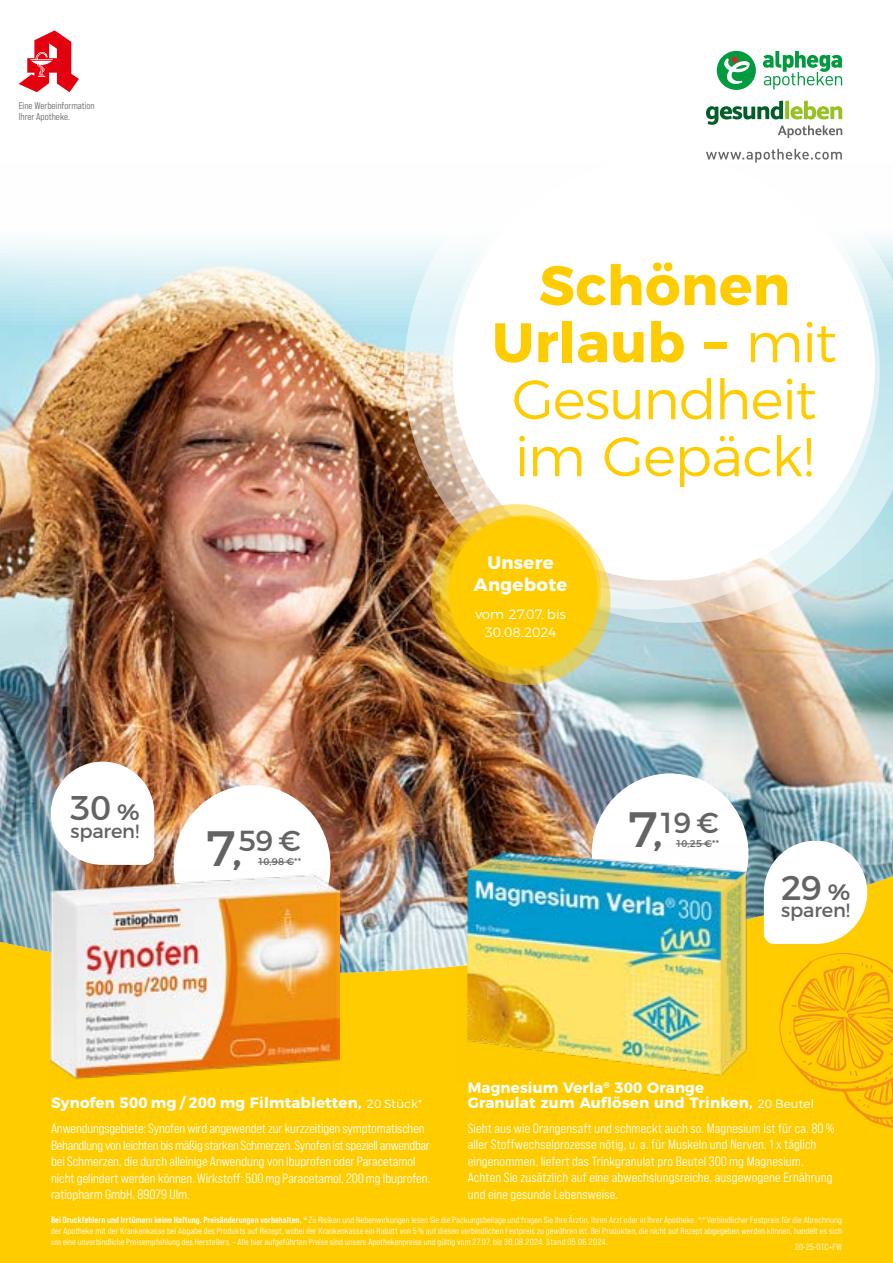
<style>
.page{position:relative;width:893px;height:1263px;background:#fff}
.page>*{position:absolute;margin:0;border:0;box-sizing:border-box;transform-origin:0 0}
.t1{font:300 55.5px/57px "Montserrat";letter-spacing:-.02em;color:#fc0;text-align:center}
.t2{font:34.35px "Montserrat";color:#636362}
.t3{font:28.95px "Montserrat";color:#636362}
.t4{font:19.35px "Montserrat";letter-spacing:-.01em;color:#636362}
.t5{font:700 18px/21.6px "Montserrat";letter-spacing:.02em;color:#fff;text-align:center}
.t6{font:700 15px/15px "Montserrat";letter-spacing:.01em;color:#fff}
.t7{font:13.5px/16.5px "Bebas Neue Pro Semi Exp Middle";color:#fff}
.t8{font:300 13.5px/18px "Montserrat";letter-spacing:-.01em;color:#fff;text-align:center}
.t9{font:9.75px/11.7px "Bebas Neue Pro Semi Exp Middle";color:#636362}
.t10{font:9.75px "Montserrat";letter-spacing:-.02em;color:#636362}
.t11{font:9px/10.8px "Bebas Neue Pro Semi Exp Middle";letter-spacing:.01em;color:#fff;text-align:justify}
.s1{font-weight:600;font-size:22.35px}
.s2{font-size:49.5px}
.s3{font-weight:700}
.s4{font-weight:300;font-size:12px}
.s5{font-family:"Bebas Neue Pro Semi Exp";font-weight:700}
</style>
<div class="page">
<div style="left:0;top:702px;width:893px;height:561px;background:#fc0"></div>
<img style="left:0;top:241px;width:893px;height:734px">
<svg style="left:19px;top:30px;width:60px;height:62px"></svg>
<img style="left:370px;top:100px;width:473px;height:543px">
<svg style="left:408px;top:114px;width:485px;height:543px"></svg>
<svg style="left:431px;top:504px;width:170px;height:170px;background:#e6be4f"></svg>
<svg style="left:440px;top:515px;width:170px;height:170px;background:#f9c90e"></svg>
<div style="left:592px;top:773px;width:156px;height:161px;background:#fff;border-radius:50%"></div>
<div style="left:174px;top:785px;width:156px;height:161px;background:#fff;border-radius:50%"></div>
<img style="left:51px;top:869px;width:289px;height:211px">
<img style="left:454px;top:843px;width:303px;height:233px">
<svg style="left:779px;top:952px;width:114px;height:176px"></svg>
<svg style="left:764px;top:841px;width:103px;height:103px;background:#f0f0e6"></svg>
<svg style="left:51px;top:762px;width:103px;height:103px;background:#eeebe9"></svg>
<hr style="left:258px;top:862px;width:36px;height:1px;background:#636362">
<hr style="left:676px;top:843px;width:36px;height:1px;background:#636362">
<div style="left:717px;top:51px;width:39px;height:39px;background:#009b3e;border-radius:50%"></div>
<svg style="left:724px;top:57px;width:26px;height:27px"></svg>
<svg style="left:763px;top:51px;width:79px;height:38px"></svg>
<svg style="left:706px;top:101px;width:136px;height:37px"></svg>
<svg style="left:706px;top:149px;width:136px;height:14px"></svg>
<p class="t9" style="left:19px;top:99px;width:78px">Eine Werbeinformation<br>Ihrer Apotheke.</p>
<h2 class="t2" style="left:70px;top:781px;width:71px">30 <span class="s1">%</span></h2>
<h3 class="t4" style="left:70px;top:816px;width:70px">sparen!</h3>
<h3 class="t3" style="left:205px;top:818px;width:97px"><span class="s2">7,</span>59 €</h3>
<p class="t10" style="left:258px;top:854px;width:45px">10,98 €**</p>
<h1 class="t1" style="left:492px;top:252px;width:346px"><span class="s3">Schönen<br>Urlaub –</span> mit<br>Gesundheit im Gepäck!</h1>
<h3 class="t5" style="left:474px;top:551px;width:95px">Unsere<br>Angebote</h3>
<h3 class="t8" style="left:475px;top:604px;width:92px">vom 27.07. bis<br>30.08.2024</h3>
<h3 class="t3" style="left:627px;top:799px;width:93px"><span class="s2">7,</span>19 €</h3>
<p class="t10" style="left:676px;top:836px;width:45px">10,25 €**</p>
<h2 class="t2" style="left:781px;top:860px;width:71px">29 <span class="s1">%</span></h2>
<h3 class="t4" style="left:781px;top:895px;width:70px">sparen!</h3>
<h3 class="t6" style="left:51px;top:1094px;width:373px">Synofen 500 mg / 200 mg Filmtabletten, <span class="s4">20 Stück*</span></h3>
<p class="t7" style="left:51px;top:1120px;width:381px">Anwendungsgebiete: Synofen wird angewendet zur kurzzeitigen symptomatischen Behandlung von leichten bis mäßig starken Schmerzen. Synofen ist speziell anwendbar bei Schmerzen, die durch alleinige Anwendung von Ibuprofen oder Paracetamol nicht gelindert werden können. Wirkstoff: 500mg Paracetamol, 200mg Ibuprofen. ratiopharm GmbH, 89079 Ulm.</p>
<h3 class="t6" style="left:468px;top:1079px;width:348px">Magnesium Verla<sup>®</sup> 300 Orange<br>Granulat zum Auflösen und Trinken, <span class="s4">20 Beutel</span></h3>
<p class="t7" style="left:468px;top:1120px;width:368px">Sieht aus wie Orangensaft und schmeckt auch so. Magnesium ist für ca. 80% aller Stoffwechselprozesse nötig, u. a. für Muskeln und Nerven. 1 x täglich eingenommen, liefert das Trinkgranulat pro Beutel 300mg Magnesium.<br>Achten Sie zusätzlich auf eine abwechslungsreiche, ausgewogene Ernährung und eine gesunde Lebensweise.</p>
<p class="t11" style="left:51px;top:1215px;width:792px"><span class="s5">Bei Druckfehlern und Irrtümern keine Haftung. Preisänderungen vorbehalten. *</span> Zu Risiken und Nebenwirkungen lesen Sie die Packungsbeilage und fragen Sie Ihre Ärztin, Ihren Arzt oder in Ihrer Apotheke. ** Verbindlicher Festpreis für die Abrechnung der Apotheke mit der Krankenkasse bei Abgabe des Produkts auf Rezept, wobei der Krankenkasse ein Rabatt von 5% auf diesen verbindlichen Festpreis zu gewähren ist. Bei Produkten, die nicht auf Rezept abgegeben werden können, handelt es sich um eine unverbindliche Preisempfehlung des Herstellers. – Alle hier aufgeführten Preise sind unsere Apothekenpreise und gültig vom 27.07. bis 30.08.2024. Stand 05.06.2024.</p>
<p class="t11" style="left:795px;top:1241px;width:48px">20-25-OTC+FW</p>
</div>
